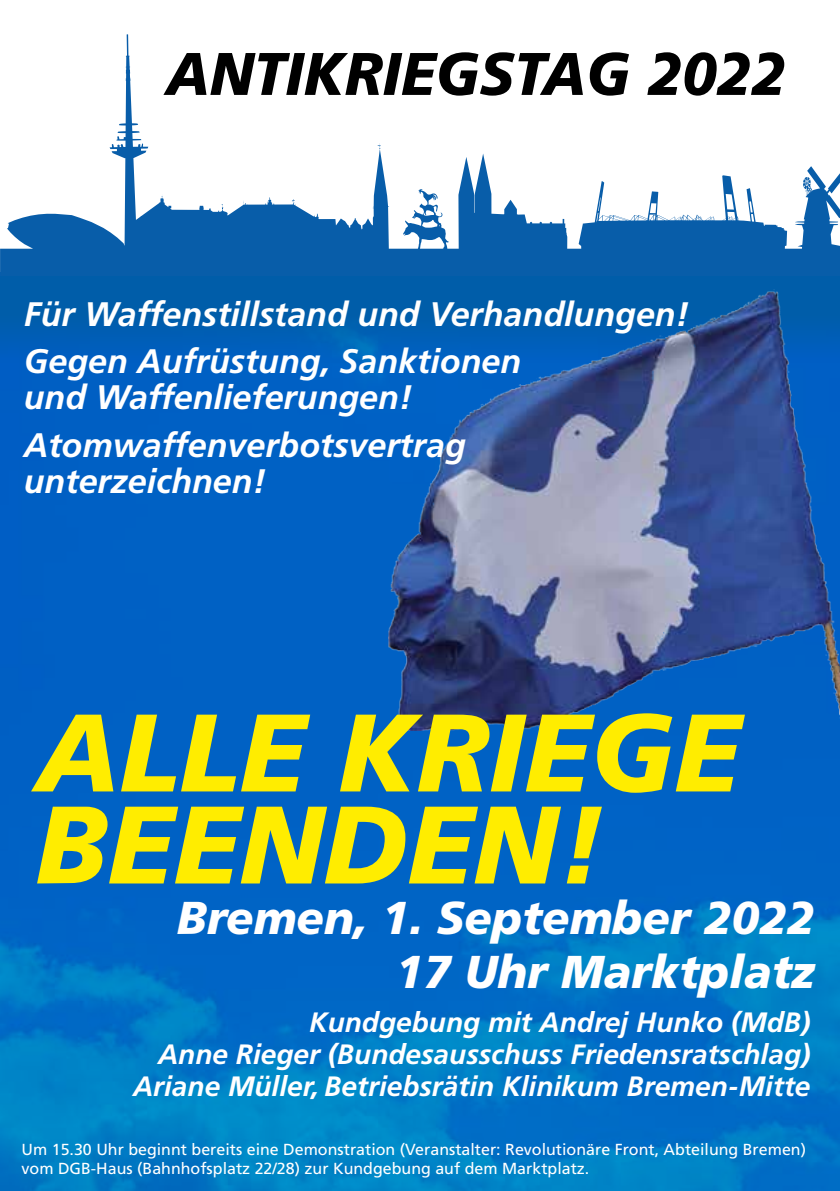
<style>
.page{position:relative;width:840px;height:1191px;background:#fff}
.page>*{position:absolute;margin:0;border:0;box-sizing:border-box;transform-origin:0 0}
.t1{font:italic 900 110px/92px "Frutiger";color:#ffed00}
.t2{font:italic 900 60px "Frutiger";color:#000;scale:.94 1}
.t3{font:italic 900 46px/54px "Frutiger";color:#fff;text-align:right}
.t4{font:italic 700 34px/47.4px "Frutiger";color:#fff}
.t5{font:italic 700 28px/32px "Frutiger";color:#fff;text-align:right}
.t6{font:16px/19.2px "Frutiger";color:#fff}
</style>
<div class="page">
<img style="left:0;top:363px;width:839px;height:828px">
<svg style="left:0;top:34px;width:839px;height:242px"></svg>
<div style="left:0;top:276px;width:839px;height:87px;background:linear-gradient(to bottom,#005ca2,#0060bf)"></div>
<img style="left:388px;top:289px;width:451px;height:441px">
<img style="left:826px;top:666px;width:13px;height:103px">
<img style="left:837px;top:711px;width:2px;height:102px">
<h2 class="t2" style="left:166px;top:38px;width:660px">ANTIKRIEGSTAG 2022</h2>
<h3 class="t4" style="left:24px;top:291px;width:666px">Für Waffenstillstand und Verhandlungen!<br>Gegen Aufrüstung, Sanktionen</h3>
<h3 class="t4" style="left:24px;top:374px;width:443px">und Waffenlieferungen!<br>Atomwaffenverbotsvertrag</h3>
<h3 class="t4" style="left:24px;top:457px;width:243px">unterzeichnen!</h3>
<h1 class="t1" style="left:35px;top:707px;width:705px">ALLE KRIEGE<br>BEENDEN!</h1>
<h3 class="t3" style="left:177px;top:891px;width:638px">Bremen, 1. September 2022<br>17 Uhr Marktplatz</h3>
<h3 class="t5" style="left:133px;top:1006px;width:678px">Kundgebung mit Andrej Hunko (MdB)<br>Anne Rieger (Bundesausschuss Friedensratschlag)<br>Ariane Müller, Betriebsrätin Klinikum Bremen-Mitte</h3>
<p class="t6" style="left:22px;top:1139px;width:785px">Um 15.30 Uhr beginnt bereits eine Demonstration (Veranstalter: Revolutionäre Front, Abteilung Bremen) vom DGB-Haus (Bahnhofsplatz 22/28) zur Kundgebung auf dem Marktplatz.</p>
</div>
